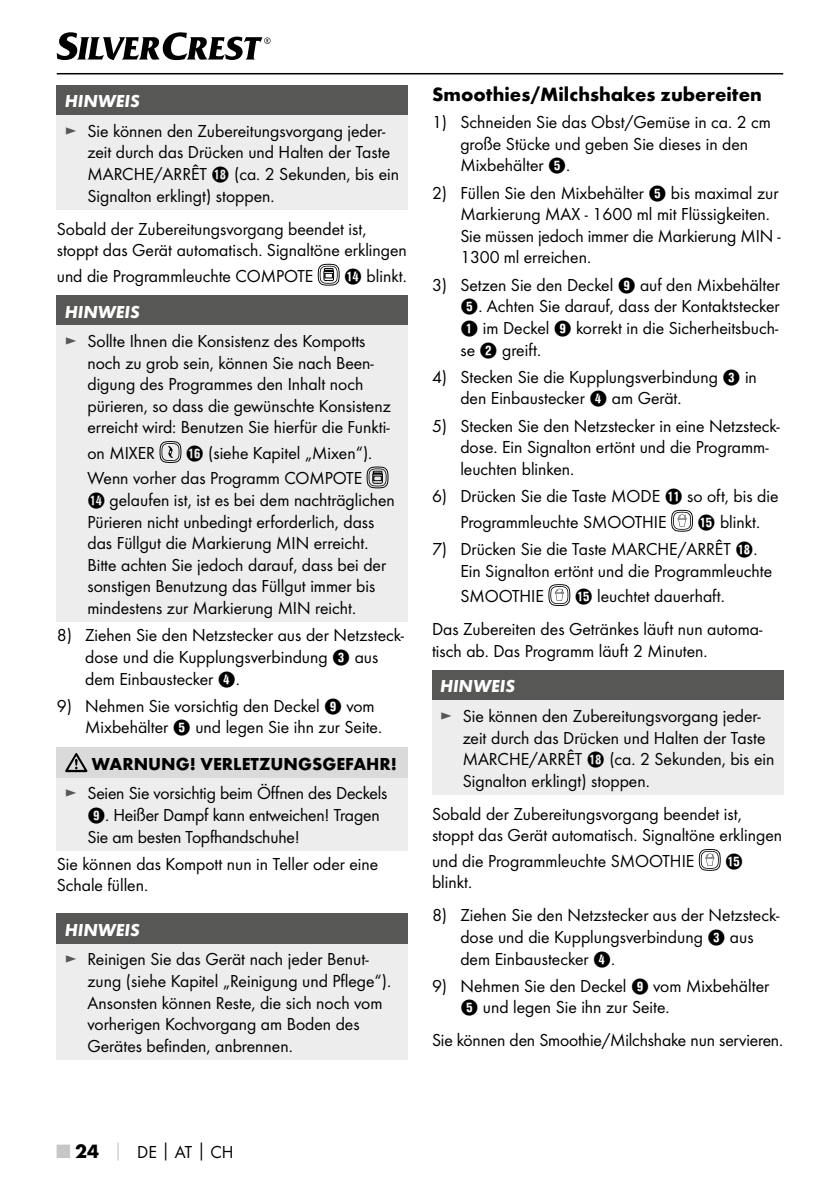
<style>
.page{position:relative;width:840px;height:1191px;background:#fff}
.page>*{position:absolute;margin:0;border:0;box-sizing:border-box;transform-origin:0 0}
.t1{font:700 20px "Futura";color:#000}
.t2{font:18px/21.6px "Futura Boo";color:#000}
.t3{font:italic 700 18px "Futura";color:#fff}
.t4{font:700 18px "Futura";color:#000}
.t5{font:18px "Hako PI Nummern";color:#000}
.s1{color:#575756}
.s2{font-family:"Hako PI Nummern"}
.s3{font-family:"Futura";font-weight:700;font-size:20px;color:#c6c6c6}
.s4{font-family:"Futura";font-weight:700;font-size:20px}
.s5{font-family:"Futura";font-weight:700;color:#c6c6c6}
.s6{font-family:"Futura";font-weight:700}
</style>
<div class="page">
<hr style="left:57px;top:73px;width:725px;height:1px;background:#000">
<svg style="left:57px;top:32px;width:213px;height:28px"></svg>
<div style="left:57px;top:85px;width:351px;height:30px;background:#575756"></div>
<div style="left:57px;top:115px;width:351px;height:95px;background:#ededed"></div>
<svg style="left:317px;top:264px;width:22px;height:22px"></svg>
<div style="left:57px;top:295px;width:351px;height:30px;background:#575756"></div>
<div style="left:57px;top:325px;width:351px;height:297px;background:#ededed"></div>
<svg style="left:159px;top:441px;width:22px;height:22px"></svg>
<svg style="left:366px;top:466px;width:22px;height:22px"></svg>
<div style="left:57px;top:747px;width:351px;height:31px;background:#dadada"></div>
<div style="left:57px;top:778px;width:351px;height:72px;background:#ededed"></div>
<svg style="left:65px;top:753px;width:22px;height:19px"></svg>
<div style="left:57px;top:913px;width:351px;height:30px;background:#575756"></div>
<div style="left:57px;top:943px;width:351px;height:116px;background:#ededed"></div>
<svg style="left:671px;top:510px;width:21px;height:21px"></svg>
<svg style="left:548px;top:584px;width:22px;height:22px"></svg>
<div style="left:432px;top:670px;width:351px;height:30px;background:#575756"></div>
<div style="left:432px;top:700px;width:351px;height:95px;background:#ededed"></div>
<svg style="left:698px;top:849px;width:22px;height:21px"></svg>
<p class="t3" style="left:65px;top:90px;width:76px">HINWEIS</p>
<p class="t2" style="left:87px;top:120px;width:313px;text-indent:-23px"><span class="s1">►</span> Sie können den Zubereitungsvorgang jeder&shy;zeit durch das Drücken und Halten der Taste MARCHE/ARRÊT <span class="s2">I</span> (ca. 2 Sekunden, bis ein Signalton erklingt) stoppen.</p>
<p class="t2" style="left:57px;top:218px;width:351px">Sobald der Zubereitungsvorgang beendet ist, stoppt das Gerät automatisch. Signaltöne erklingen</p>
<p class="t2" style="left:57px;top:265px;width:258px">und die Programmleuchte COMPOTE</p>
<p class="t2" style="left:344px;top:265px;width:62px"><span class="s2">R</span> blinkt.</p>
<p class="t3" style="left:65px;top:300px;width:76px">HINWEIS</p>
<p class="t2" style="left:87px;top:330px;width:305px;text-indent:-23px"><span class="s1">►</span> Sollte Ihnen die Konsistenz des Kompotts noch zu grob sein, können Sie nach Been&shy;digung des Programmes den Inhalt noch pürieren, so dass die gewünschte Konsistenz erreicht wird: Benutzen Sie hierfür die Funkti-</p>
<p class="t2" style="left:87px;top:442px;width:69px">on MIXER</p>
<p class="t2" style="left:87px;top:440px;width:284px;line-height:25.4px;text-indent:98px"><span class="s2">Z</span> (siehe Kapitel „Mixen“).<br>Wenn vorher das Programm COMPOTE</p>
<p class="t2" style="left:87px;top:489px;width:308px"><span class="s2">R</span> gelaufen ist, ist es bei dem nachträglichen Pürieren nicht unbedingt erforderlich, dass das Füllgut die Markierung MIN erreicht.<br>Bitte achten Sie jedoch darauf, dass bei der sonstigen Benutzung das Füllgut immer bis mindestens zur Markierung MIN reicht.</p>
<p class="t2" style="left:85px;top:624px;width:320px;text-indent:-28px">8) Ziehen Sie den Netzstecker aus der Netzsteck&shy;dose und die Kupplungsverbindung <span class="s2">3</span> aus dem Einbaustecker <span class="s2">4</span>.</p>
<p class="t2" style="left:57px;top:695px;width:324px;text-align:right">9) Nehmen Sie vorsichtig den Deckel <span class="s2">9</span> vom<br>Mixbehälter <span class="s2">5</span> und legen Sie ihn zur Seite.</p>
<p class="t4" style="left:92px;top:752px;width:306px">WARNUNG! VERLETZUNGSGEFAHR!</p>
<p class="t2" style="left:65px;top:782px;width:324px"><span class="s1">►</span> Seien Sie vorsichtig beim Öffnen des Deckels</p>
<p class="t2" style="left:87px;top:804px;width:293px"><span class="s2">9</span>. Heißer Dampf kann entweichen! Tragen<br>Sie am besten Topfhandschuhe!</p>
<p class="t2" style="left:57px;top:853px;width:323px">Sie können das Kompott nun in Teller oder eine<br>Schale füllen.</p>
<p class="t3" style="left:65px;top:918px;width:76px">HINWEIS</p>
<p class="t2" style="left:87px;top:948px;width:303px;text-indent:-23px"><span class="s1">►</span> Reinigen Sie das Gerät nach jeder Benut&shy;zung (siehe Kapitel „Reinigung und Pflege“).<br>Ansonsten können Reste, die sich noch vom vorherigen Kochvorgang am Boden des Gerätes befinden, anbrennen.</p>
<p class="t1" style="left:432px;top:82px;width:331px">Smoothies/Milchshakes zubereiten</p>
<p class="t2" style="left:460px;top:111px;width:312px;text-indent:-28px">1) Schneiden Sie das Obst/Gemüse in ca. 2 cm große Stücke und geben Sie dieses in den<br>Mixbehälter <span class="s2">5</span>.</p>
<p class="t2" style="left:460px;top:182px;width:321px;text-indent:-28px">2) Füllen Sie den Mixbehälter <span class="s2">5</span> bis maximal zur Markierung MAX - 1600 ml mit Flüssigkeiten.<br>Sie müssen jedoch immer die Markierung MIN - 1300 ml erreichen.</p>
<p class="t2" style="left:432px;top:274px;width:349px">3) Setzen Sie den Deckel <span class="s2">9</span> auf den Mixbehälter</p>
<p class="t2" style="left:460px;top:295px;width:320px;text-align:justify"><span class="s2">5</span>. Achten Sie darauf, dass der Kontaktstecker <span class="s2">1</span> im Deckel <span class="s2">9</span> korrekt in die Sicherheitsbuch&shy;se <span class="s2">2</span> greift.</p>
<p class="t2" style="left:460px;top:366px;width:298px;text-indent:-28px">4) Stecken Sie die Kupplungsverbindung <span class="s2">3</span> in den Einbaustecker <span class="s2">4</span> am Gerät.</p>
<p class="t2" style="left:460px;top:415px;width:321px;text-indent:-28px">5) Stecken Sie den Netzstecker in eine Netzsteck&shy;dose. Ein Signalton ertönt und die Programm&shy;leuchten blinken.</p>
<p class="t2" style="left:460px;top:483px;width:319px;line-height:25.4px;text-indent:-28px">6) Drücken Sie die Taste MODE <span class="s2">Q</span> so oft, bis die<br>Programmleuchte SMOOTHIE</p>
<p class="t2" style="left:697px;top:511px;width:62px"><span class="s2">T</span> blinkt.</p>
<p class="t2" style="left:460px;top:538px;width:313px;text-indent:-28px">7) Drücken Sie die Taste MARCHE/ARRÊT <span class="s2">I</span>.<br>Ein Signalton ertönt und die Programmleuchte</p>
<p class="t2" style="left:460px;top:585px;width:85px">SMOOTHIE</p>
<p class="t2" style="left:432px;top:579px;width:331px;line-height:33px;text-indent:143px"><span class="s2">T</span> leuchtet dauerhaft.<br>Das Zubereiten des Getränkes läuft nun automa-</p>
<p class="t2" style="left:432px;top:639px;width:275px">tisch ab. Das Programm läuft 2 Minuten.</p>
<p class="t3" style="left:440px;top:675px;width:76px">HINWEIS</p>
<p class="t2" style="left:462px;top:705px;width:313px;text-indent:-23px"><span class="s1">►</span> Sie können den Zubereitungsvorgang jeder&shy;zeit durch das Drücken und Halten der Taste MARCHE/ARRÊT <span class="s2">I</span> (ca. 2 Sekunden, bis ein Signalton erklingt) stoppen.</p>
<p class="t2" style="left:432px;top:803px;width:351px">Sobald der Zubereitungsvorgang beendet ist, stoppt das Gerät automatisch. Signaltöne erklingen</p>
<p class="t2" style="left:432px;top:850px;width:264px">und die Programmleuchte SMOOTHIE</p>
<p class="t5" style="left:724px;top:853px;width:19px">T</p>
<p class="t2" style="left:432px;top:871px;width:39px">blinkt.</p>
<p class="t2" style="left:460px;top:904px;width:320px;text-indent:-28px">8) Ziehen Sie den Netzstecker aus der Netzsteck&shy;dose und die Kupplungsverbindung <span class="s2">3</span> aus dem Einbaustecker <span class="s2">4</span>.</p>
<p class="t2" style="left:460px;top:975px;width:310px;text-indent:-28px">9) Nehmen Sie den Deckel <span class="s2">9</span> vom Mixbehälter<br><span class="s2">5</span> und legen Sie ihn zur Seite.</p>
<p class="t2" style="left:432px;top:1029px;width:350px">Sie können den Smoothie/Milchshake nun servieren.</p>
<p class="t2" style="left:57px;top:1141px;width:178px"><span class="s3">■</span> <span class="s4">24</span> <span class="s5">│</span> DE<span class="s6">│</span>AT<span class="s6">│</span>CH</p>
</div>
